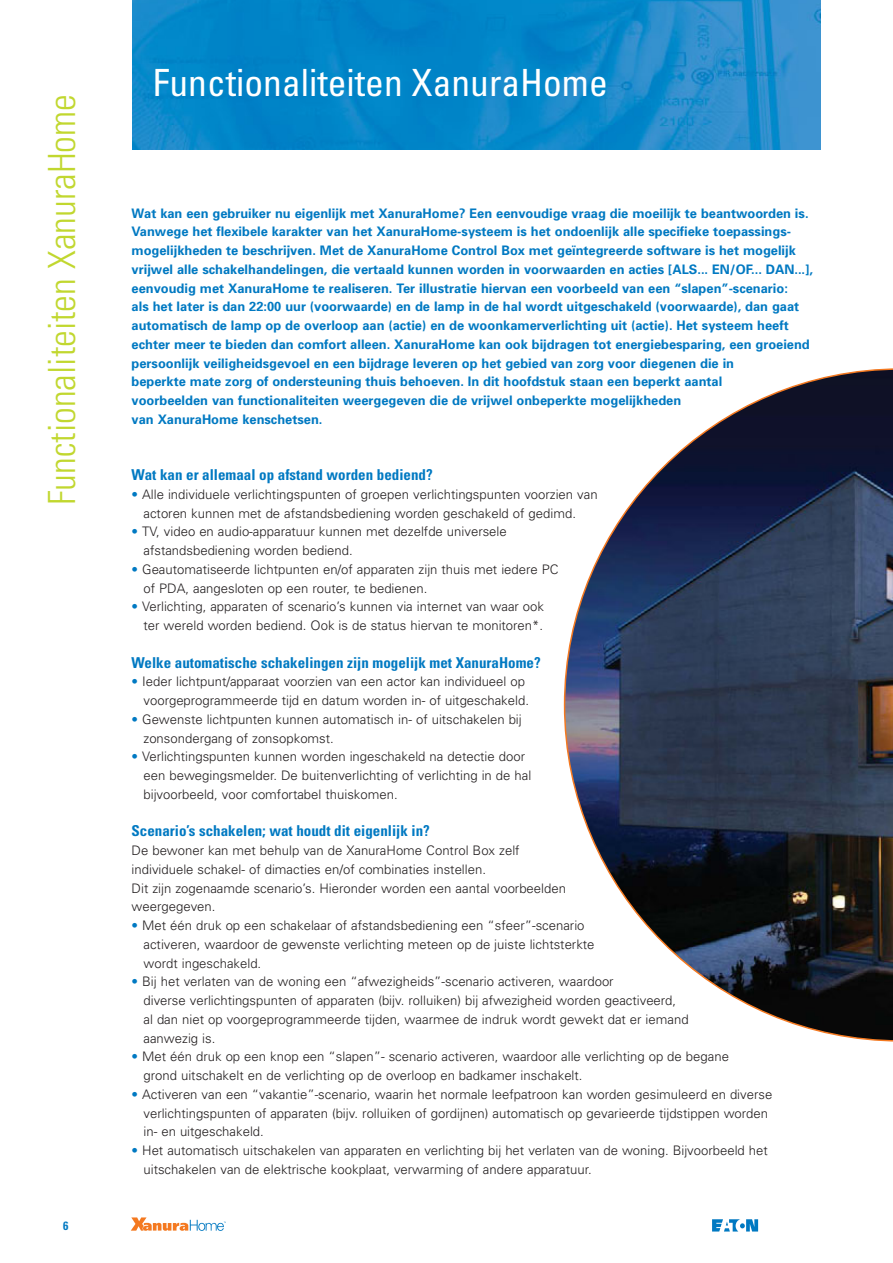
<style>
.page{position:relative;width:893px;height:1263px;background:#fff}
.page>*{position:absolute;margin:0;border:0;box-sizing:border-box;transform-origin:0 0}
.t1{font:300 condensed 37.5px "Univers";color:#c1d72f}
.t2{font:condensed 37.5px "Univers";color:#fff}
.t3{font:700 condensed 15px "Univers";color:#0079c2}
.t4{font:300 13.2px/18.8px "Univers";color:#231f20}
.t5{font:700 13.2px/18.8px "Univers";color:#0079c2}
.t6{font:700 condensed 12px "Univers";color:#0079c2}
.s1{color:#0079c2}
</style>
<div class="page">
<img style="left:133px;top:1px;width:687px;height:148px">
<svg style="left:131px;top:1217px;width:95px;height:14px"></svg>
<svg style="left:712px;top:1219px;width:46px;height:12px"></svg>
<svg style="left:564px;top:368px;width:329px;height:674px"></svg>
<h1 class="t1" style="left:48px;top:505px;width:412px;rotate:-90deg">Functionaliteiten XanuraHome</h1>
<p class="t6" style="left:63px;top:1221px;width:7px">6</p>
<h1 class="t2" style="left:153px;top:69px;width:456px">Functionaliteiten XanuraHome</h1>
<p class="t5" style="left:132px;top:205px;width:683px">Wat kan een gebruiker nu eigenlijk met XanuraHome? Een eenvoudige vraag die moeilijk te beantwoorden is.<br>Vanwege het flexibele karakter van het XanuraHome-systeem is het ondoenlijk alle specifieke toepassings&shy;mogelijkheden te beschrijven. Met de XanuraHome Control Box met geïntegreerde software is het mogelijk vrijwel alle schakelhandelingen, die vertaald kunnen worden in voorwaarden en acties [ALS... EN/OF... DAN...], eenvoudig met XanuraHome te realiseren. Ter illustratie hiervan een voorbeeld van een “slapen”-scenario:<br>als het later is dan 22:00 uur (voorwaarde) en de lamp in de hal wordt uitgeschakeld (voorwaarde), dan gaat automatisch de lamp op de overloop aan (actie) en de woonkamerverlichting uit (actie). Het systeem heeft echter meer te bieden dan comfort alleen. XanuraHome kan ook bijdragen tot energiebesparing, een groeiend persoonlijk veiligheidsgevoel en een bijdrage leveren op het gebied van zorg voor diegenen die in<br>beperkte mate zorg of ondersteuning thuis behoeven. In dit hoofdstuk staan een beperkt aantal<br>voorbeelden van functionaliteiten weergegeven die de vrijwel onbeperkte mogelijkheden<br>van XanuraHome kenschetsen.</p>
<p class="t3" style="left:132px;top:469px;width:303px">Wat kan er allemaal op afstand worden bediend?</p>
<p class="t4" style="left:144px;top:486px;width:456px;text-indent:-12px"><span class="s1">•</span> Alle individuele verlichtingspunten of groepen verlichtingspunten voorzien van actoren kunnen met de afstandsbediening worden geschakeld of gedimd.</p>
<p class="t4" style="left:144px;top:523px;width:365px;text-indent:-12px"><span class="s1">•</span> TV, video en audio-apparatuur kunnen met dezelfde universele afstandsbediening worden bediend.</p>
<p class="t4" style="left:144px;top:561px;width:417px;text-indent:-12px"><span class="s1">•</span> Geautomatiseerde lichtpunten en/of apparaten zijn thuis met iedere PC of PDA, aangesloten op een router, te bedienen.</p>
<p class="t4" style="left:132px;top:598px;width:414px;text-align:right"><span class="s1">•</span> Verlichting, apparaten of scenario’s kunnen via internet van waar ook ter wereld worden bediend. Ook is de status hiervan te monitoren*.</p>
<p class="t3" style="left:132px;top:657px;width:411px">Welke automatische schakelingen zijn mogelijk met XanuraHome?</p>
<p class="t4" style="left:132px;top:673px;width:399px;text-align:right"><span class="s1">•</span> Ieder lichtpunt/apparaat voorzien van een actor kan individueel op voorgeprogrammeerde tijd en datum worden in- of uitgeschakeld.</p>
<p class="t4" style="left:144px;top:711px;width:380px;text-indent:-12px"><span class="s1">•</span> Gewenste lichtpunten kunnen automatisch in- of uitschakelen bij zonsondergang of zonsopkomst.</p>
<p class="t4" style="left:144px;top:748px;width:389px;text-indent:-12px"><span class="s1">•</span> Verlichtingspunten kunnen worden ingeschakeld na detectie door een bewegingsmelder. De buitenverlichting of verlichting in de hal bijvoorbeeld, voor comfortabel thuiskomen.</p>
<p class="t3" style="left:132px;top:825px;width:300px">Scenario’s schakelen; wat houdt dit eigenlijk in?</p>
<p class="t4" style="left:132px;top:842px;width:436px">De bewoner kan met behulp van de XanuraHome Control Box zelf individuele schakel- of dimacties en/of combinaties instellen.<br>Dit zijn zogenaamde scenario’s. Hieronder worden een aantal voorbeelden weergegeven.</p>
<p class="t4" style="left:144px;top:917px;width:453px;text-indent:-12px"><span class="s1">•</span> Met één druk op een schakelaar of afstandsbediening een “sfeer”-scenario activeren, waardoor de gewenste verlichting meteen op de juiste lichtsterkte wordt ingeschakeld.</p>
<p class="t4" style="left:144px;top:973px;width:547px;text-indent:-12px"><span class="s1">•</span> Bij het verlaten van de woning een “afwezigheids”-scenario activeren, waardoor<br>diverse verlichtingspunten of apparaten (bijv. rolluiken) bij afwezigheid worden geactiveerd, al dan niet op voorgeprogrammeerde tijden, waarmee de indruk wordt gewekt dat er iemand aanwezig is.</p>
<p class="t4" style="left:144px;top:1048px;width:587px;text-indent:-12px"><span class="s1">•</span> Met één druk op een knop een “slapen”- scenario activeren, waardoor alle verlichting op de begane grond uitschakelt en de verlichting op de overloop en badkamer inschakelt.</p>
<p class="t4" style="left:144px;top:1086px;width:630px;text-indent:-12px"><span class="s1">•</span> Activeren van een “vakantie”-scenario, waarin het normale leefpatroon kan worden gesimuleerd en diverse verlichtingspunten of apparaten (bijv. rolluiken of gordijnen) automatisch op gevarieerde tijdstippen worden in- en uitgeschakeld.</p>
<p class="t4" style="left:144px;top:1142px;width:626px;text-indent:-12px"><span class="s1">•</span> Het automatisch uitschakelen van apparaten en verlichting bij het verlaten van de woning. Bijvoorbeeld het uitschakelen van de elektrische kookplaat, verwarming of andere apparatuur.</p>
</div>
